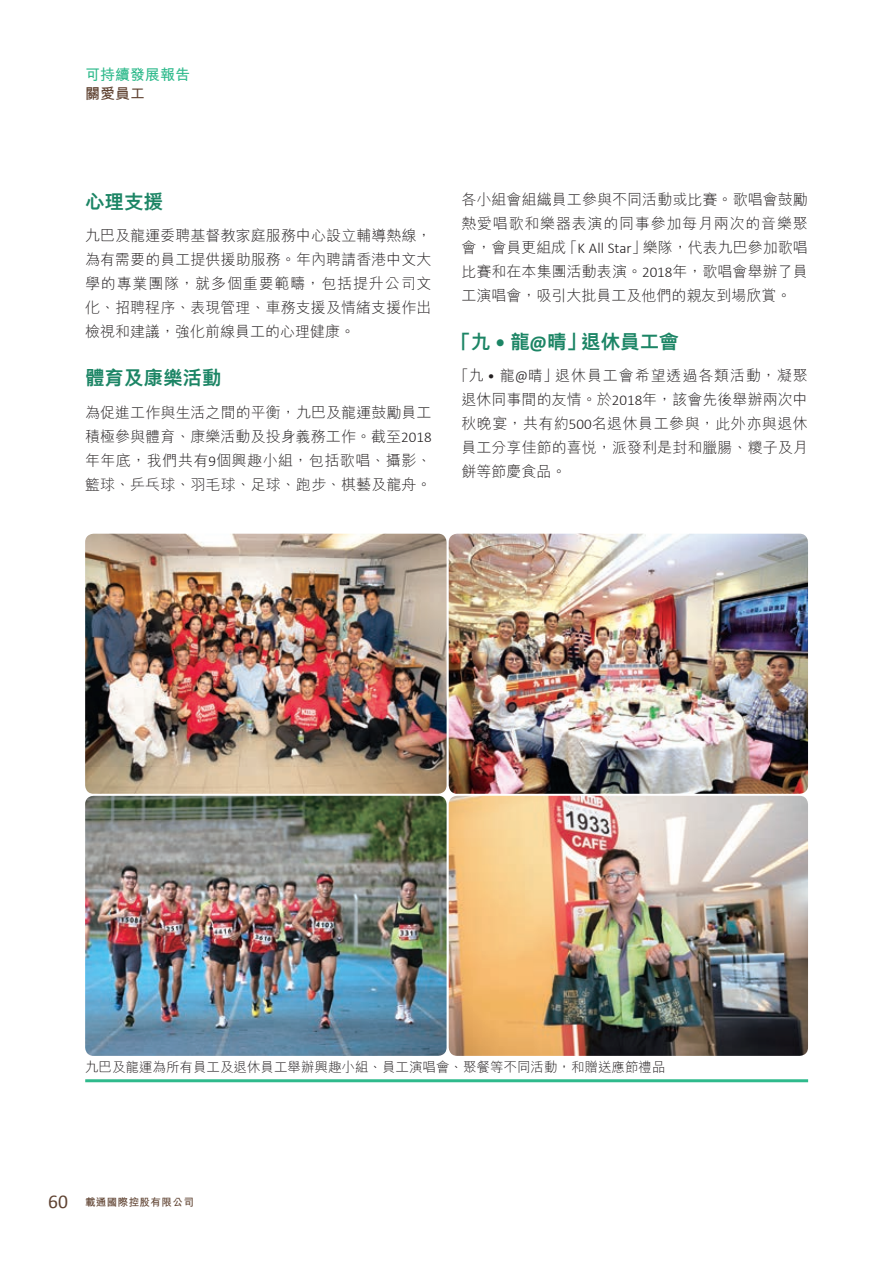
<style>
.page{position:relative;width:893px;height:1263px;background:#fff}
.page>*{position:absolute;margin:0;border:0;box-sizing:border-box;transform-origin:0 0}
.t1{font:800 19.5px "M Hei HK";color:#1c8565}
.t2{font:300 15px/24px "M Hei HK";letter-spacing:.005em;color:#231f20;text-align:justify}
.t3{font:700 15px "M Hei HK";color:#2fba8c}
.t4{font:700 15px "M Hei HK";color:#5f4231}
.t5{font:300 13.5px "M Hei HK";color:#231f20}
.t6{font:700 10.5px "M Hei HK";letter-spacing:.04em;color:#5f4231}
.s1{font-family:"Calibri"}
.s2{font-family:"Calibri";font-weight:700}
.s3{font-family:"Calibri";font-weight:400;font-size:19.5px}
</style>
<div class="page">
<img style="left:85px;top:534px;width:362px;height:260px">
<img style="left:449px;top:534px;width:359px;height:260px">
<img style="left:85px;top:796px;width:362px;height:260px">
<img style="left:449px;top:796px;width:359px;height:260px">
<hr style="left:85px;top:1079px;width:723px;height:3px;background:#2fba8c">
<p class="t3" style="left:85px;top:63px;width:107px">可持續發展報告</p>
<p class="t4" style="left:85px;top:83px;width:61px">關愛員工</p>
<h1 class="t1" style="left:85px;top:192px;width:79px">心理支援</h1>
<p class="t2" style="left:85px;top:223px;width:348px">九巴及龍運委聘基督教家庭服務中心設立輔導熱線，為有需要的員工提供援助服務。年內聘請香港中文大學的專業團隊，就多個重要範疇，包括提升公司文化、招聘程序、表現管理、車務支援及情緒支援作出檢視和建議，強化前線員工的心理健康。</p>
<h1 class="t1" style="left:85px;top:368px;width:138px">體育及康樂活動</h1>
<p class="t2" style="left:85px;top:400px;width:348px">為促進工作與生活之間的平衡，九巴及龍運鼓勵員工積極參與體育、康樂活動及投身義務工作。截至<span class="s1">2018</span>年年底，我們共有<span class="s1">9</span>個興趣小組，包括歌唱、攝影、籃球、乒乓球、羽毛球、足球、跑步、棋藝及龍舟。</p>
<p class="t2" style="left:461px;top:187px;width:348px">各小組會組織員工參與不同活動或比賽。歌唱會鼓勵熱愛唱歌和樂器表演的同事參加每月兩次的音樂聚會，會員更組成「<span class="s1">K All Star</span>」樂隊，代表九巴參加歌唱比賽和在本集團活動表演。<span class="s1">2018</span>年，歌唱會舉辦了員工演唱會，吸引大批員工及他們的親友到場欣賞。</p>
<h1 class="t1" style="left:452px;top:332px;width:229px">「九 <span class="s2">•</span> 龍<span class="s2">@</span>晴」退休員工會</h1>
<p class="t2" style="left:461px;top:363px;width:348px;text-indent:-7px">「九 <span class="s1">•</span> 龍<span class="s1">@</span>晴」退休員工會希望透過各類活動，凝聚退休同事間的友情。於<span class="s1">2018</span>年，該會先後舉辦兩次中秋晚宴，共有約<span class="s1">500</span>名退休員工參與，此外亦與退休員工分享佳節的喜悅，派發利是封和臘腸、糭子及月餅等節慶食品。</p>
<p class="t5" style="left:85px;top:1058px;width:582px">九巴及龍運為所有員工及退休員工舉辦興趣小組、員工演唱會、聚餐等不同活動，和贈送應節禮品</p>
<p class="t6" style="left:48px;top:1194px;width:147px"><span class="s3">60</span> 載通國際控股有限公司</p>
</div>
